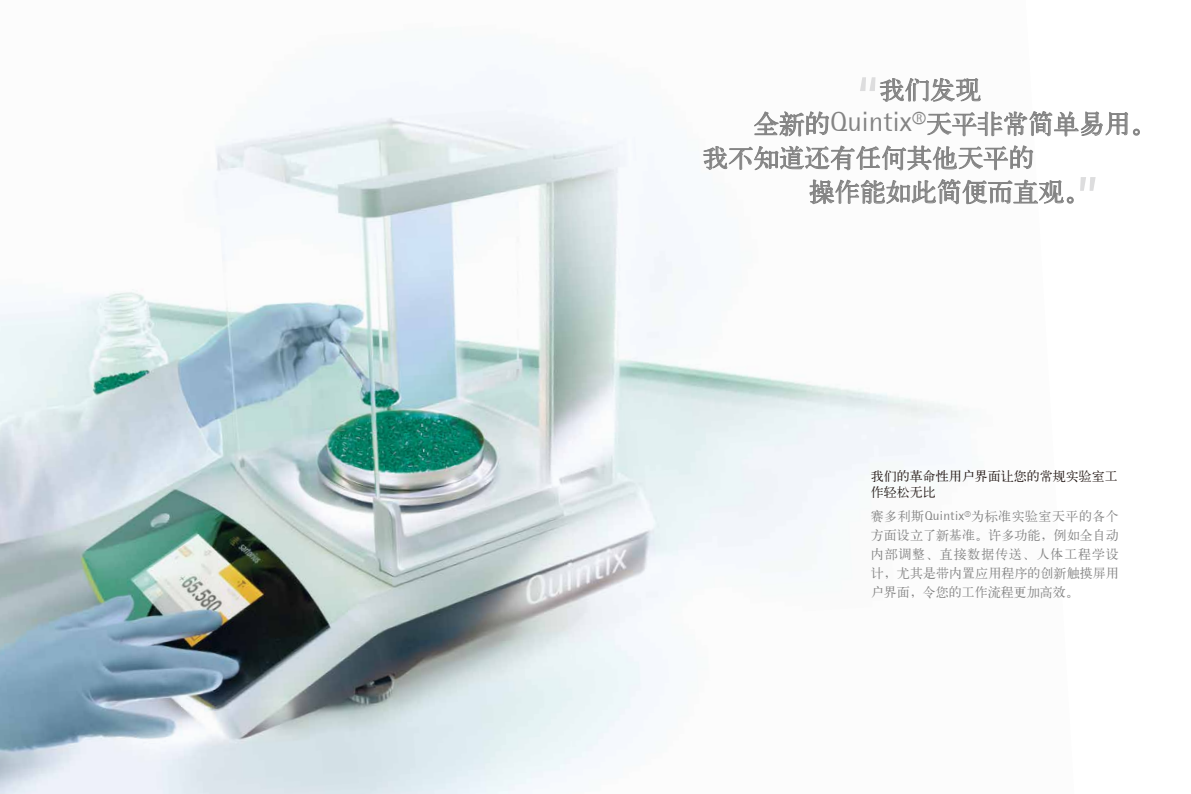
<style>
.page{position:relative;width:1191px;height:794px;background:#fff}
.page>*{position:absolute;margin:0;border:0;box-sizing:border-box;transform-origin:0 0}
.t1{font:25.5px "H Ya 1 gj";color:#848484}
.t2{font:13px/19px "H Ya 1 gj";letter-spacing:.005em;color:#848484;text-align:justify}
.t3{font:13px/15.6px "H Ya 1 gj";color:#231815}
.s1{font-family:"Sarto Rot San Reg";font-size:28px}
.s2{font-family:"Sarto Rot San Reg"}
</style>
<div class="page">
<img style="left:572px;top:127px;width:387px;height:632px">
<svg style="left:1133px;top:129px;width:6px;height:6px"></svg>
<svg style="left:703px;top:77px;width:424px;height:130px"></svg>
<img style="left:0;top:103px;width:572px;height:691px">
<h1 class="t1" style="left:879px;top:77px;width:103px">我们发现</h1>
<h1 class="t1" style="left:753px;top:111px;width:404px">全新的<span class="s1">Quintix®</span>天平非常简单易用。</h1>
<h1 class="t1" style="left:702px;top:145px;width:333px">我不知道还有任何其他天平的</h1>
<h1 class="t1" style="left:809px;top:179px;width:282px">操作能如此简便而直观。</h1>
<p class="t3" style="left:871px;top:468px;width:248px">我们的革命性用户界面让您的常规实验室工作轻松无比</p>
<p class="t2" style="left:871px;top:506px;width:250px">赛多利斯<span class="s2">Quintix®</span>为标准实验室天平的各个方面设立了新基准。许多功能，例如全自动内部调整、直接数据传送、人体工程学设计，尤其是带内置应用程序的创新触摸屏用户界面，令您的工作流程更加高效。</p>
</div>
